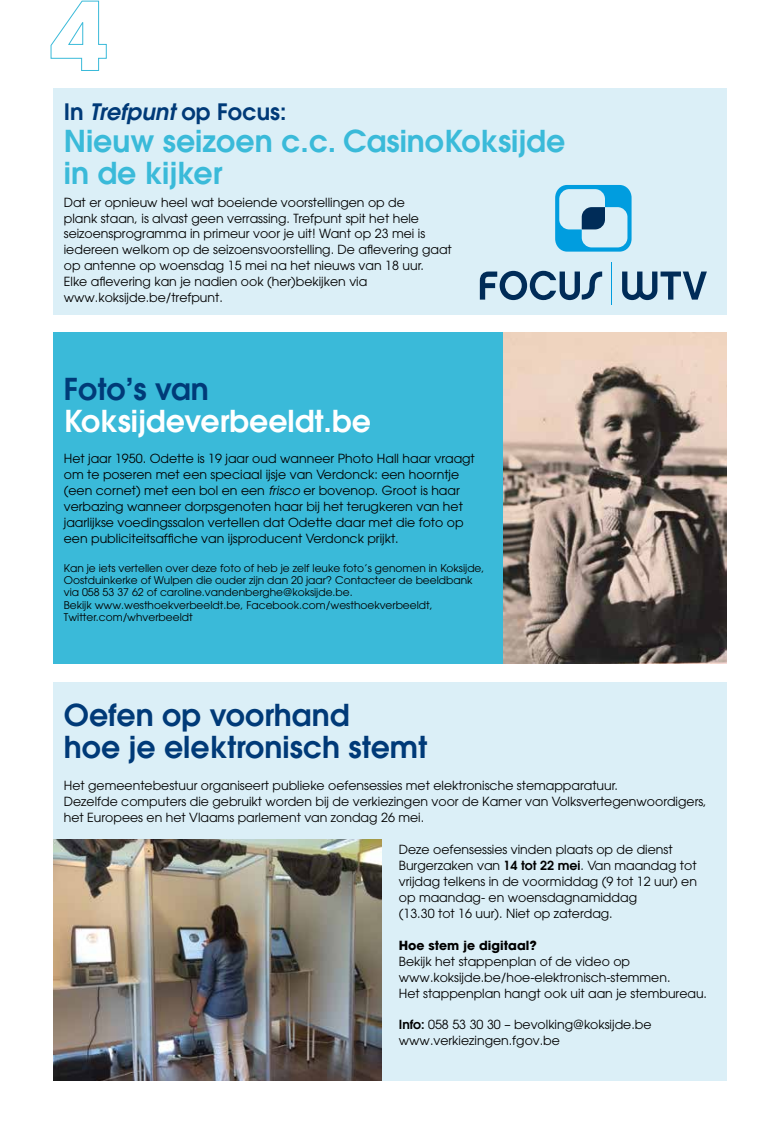
<style>
.page{position:relative;width:780px;height:1134px;background:#fff}
.page>*{position:absolute;margin:0;border:0;box-sizing:border-box;transform-origin:0 0}
.t1{font:600 30px/31.9px "Avant Garde";color:#003a78}
.t2{font:600 30px/31.9px "Avant Garde";color:#3abad9}
.t3{font:600 30px "Avant Garde";color:#fff}
.t4{font:600 22.5px "Avant Garde";color:#003a78}
.t5{font:12.5px/16px "Avant Garde";color:#000}
.t6{font:700 12.5px "Avant Garde";color:#000}
.t7{font:10.62px/12.4px "Avant Garde";color:#000}
.s1{font-style:italic}
.s2{font-weight:600}
</style>
<div class="page">
<div style="left:53px;top:89px;width:673px;height:226px;background:#dbeff7"></div>
<div style="left:53px;top:683px;width:673px;height:398px;background:#dbeff7"></div>
<div style="left:53px;top:333px;width:673px;height:331px;background:#3abad9"></div>
<svg style="left:555px;top:185px;width:76px;height:67px"></svg>
<svg style="left:480px;top:271px;width:122px;height:29px"></svg>
<hr style="left:611px;top:262px;width:1px;height:42px;background:#009ddf">
<svg style="left:622px;top:272px;width:84px;height:28px"></svg>
<img style="left:503px;top:333px;width:223px;height:331px">
<img style="left:53px;top:840px;width:328px;height:241px">
<svg style="left:50px;top:0;width:57px;height:71px"></svg>
<h2 class="t4" style="left:64px;top:97px;width:224px">In <span class="s1">Trefpunt</span> op Focus:</h2>
<h1 class="t2" style="left:64px;top:124px;width:503px">Nieuw seizoen c.c. CasinoKoksijde in de kijker</h1>
<p class="t5" style="left:64px;top:194px;width:389px">Dat er opnieuw heel wat boeiende voorstellingen op de<br>plank staan, is alvast geen verrassing. Trefpunt spit het hele seizoensprogramma in primeur voor je uit! Want op 23 mei is iedereen welkom op de seizoensvoorstelling. De aflevering gaat op antenne op woensdag 15 mei na het nieuws van 18 uur.<br>Elke aflevering kan je nadien ook (her)bekijken via www.koksijde.be/trefpunt.</p>
<h1 class="t1" style="left:64px;top:372px;width:147px">Foto’s van</h1>
<h1 class="t3" style="left:64px;top:401px;width:309px">Koksijdeverbeeldt.be</h1>
<p class="t5" style="left:64px;top:451px;width:412px">Het jaar 1950. Odette is 19 jaar oud wanneer Photo Hall haar vraagt om te poseren met een speciaal ijsje van Verdonck: een hoorntje (een cornet) met een bol en een <span class="s1">frisco</span> er bovenop. Groot is haar verbazing wanneer dorpsgenoten haar bij het terugkeren van het jaarlijkse voedingssalon vertellen dat Odette daar met die foto op een publiciteitsaffiche van ijsproducent Verdonck prijkt.</p>
<p class="t7" style="left:64px;top:561px;width:422px">Kan je iets vertellen over deze foto of heb je zelf leuke foto’s genomen in Koksijde, Oostduinkerke of Wulpen die ouder zijn dan 20 jaar? Contacteer de beeldbank via 058 53 37 62 of caroline.vandenberghe@koksijde.be.<br>Bekijk www.westhoekverbeeldt.be, Facebook.com/westhoekverbeeldt, Twitter.com/whverbeeldt</p>
<h1 class="t1" style="left:64px;top:699px;width:365px">Oefen op voorhand<br>hoe je elektronisch stemt</h1>
<p class="t5" style="left:64px;top:778px;width:644px">Het gemeentebestuur organiseert publieke oefensessies met elektronische stemapparatuur.<br>Dezelfde computers die gebruikt worden bij de verkiezingen voor de Kamer van Volksvertegenwoordigers, het Europees en het Vlaams parlement van zondag 26 mei.</p>
<p class="t5" style="left:399px;top:841px;width:300px">Deze oefensessies vinden plaats op de dienst Burgerzaken van <span class="s2">14 tot 22 mei</span>. Van maandag tot vrijdag telkens in de voormiddag (9 tot 12 uur) en op maandag- en woensdagnamiddag<br>(13.30 tot 16 uur). Niet op zaterdag.</p>
<p class="t6" style="left:399px;top:937px;width:139px">Hoe stem je digitaal?</p>
<p class="t5" style="left:399px;top:953px;width:310px">Bekijk het stappenplan of de video op www.koksijde.be/hoe-elektronisch-stemmen.<br>Het stappenplan hangt ook uit aan je stembureau.</p>
<p class="t5" style="left:399px;top:1017px;width:254px"><span class="s2">Info:</span> 058 53 30 30 – bevolking@koksijde.be www.verkiezingen.fgov.be</p>
</div>
